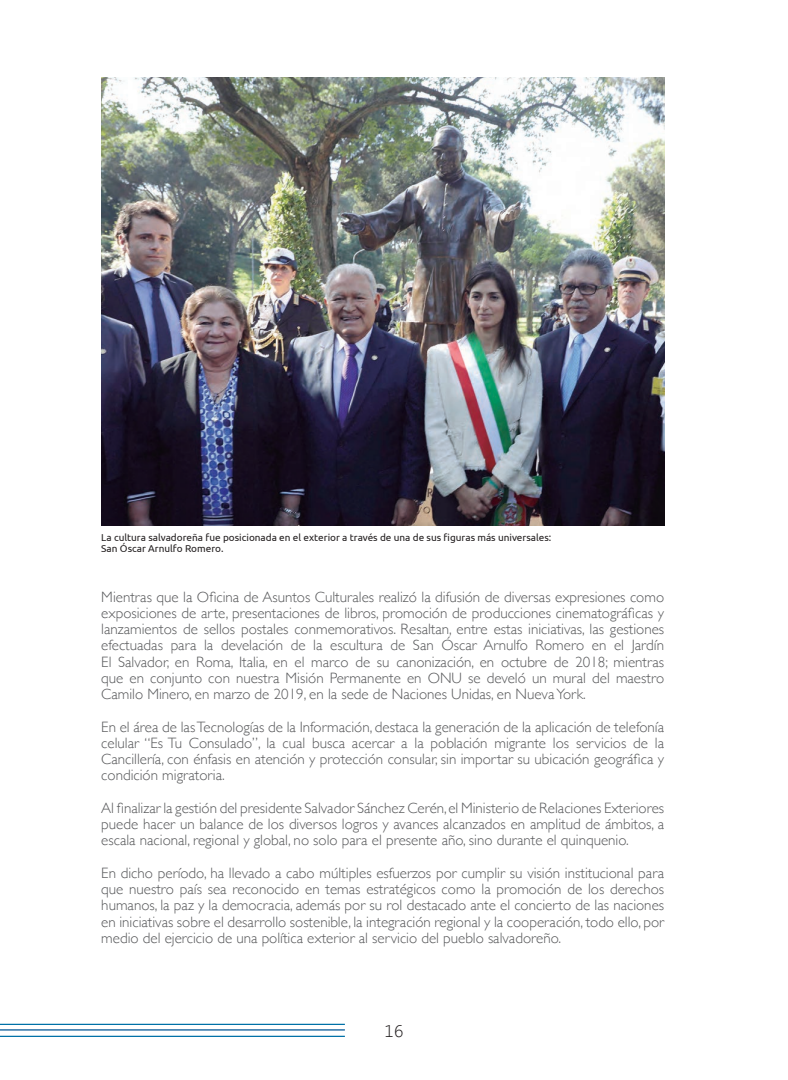
<style>
.page{position:relative;width:788px;height:1080px;background:#fff}
.page>*{position:absolute;margin:0;border:0;box-sizing:border-box;transform-origin:0 0}
.t1{font:300 17.5px "Segan";color:#231f20}
.t2{font:300 15px/16.2px "Gill Sans";color:#57585a;text-align:justify}
.t3{font:10px "Ubuntu";color:#231f20}
</style>
<div class="page">
<hr style="left:0;top:1024px;width:345px;height:1px;background:#0071a7">
<hr style="left:0;top:1036px;width:345px;height:1px;background:#0071a7">
<hr style="left:0;top:1029px;width:345px;height:2px;background:#015595">
<img style="left:101px;top:77px;width:563px;height:449px">
<p class="t3" style="left:101px;top:532px;width:451px">La cultura salvadoreña fue posicionada en el exterior a través de una de sus figuras más universales:</p>
<p class="t3" style="left:101px;top:543px;width:124px">San Óscar Arnulfo Romero.</p>
<p class="t2" style="left:101px;top:588px;width:564px">Mientras que la Oficina de Asuntos Culturales realizó la difusión de diversas expresiones como exposiciones de arte, presentaciones de libros, promoción de producciones cinematográficas y lanzamientos de sellos postales conmemorativos. Resaltan, entre estas iniciativas, las gestiones efectuadas para la develación de la escultura de San Óscar Arnulfo Romero en el Jardín</p>
<p class="t2" style="left:101px;top:653px;width:564px">El Salvador, en Roma, Italia, en el marco de su canonización, en octubre de 2018; mientras que en conjunto con nuestra Misión Permanente en ONU se develó un mural del maestro</p>
<p class="t2" style="left:101px;top:685px;width:486px">Camilo Minero, en marzo de 2019, en la sede de Naciones Unidas, en Nueva York.</p>
<p class="t2" style="left:101px;top:718px;width:564px">En el área de las Tecnologías de la Información, destaca la generación de la aplicación de telefonía celular “Es Tu Consulado”, la cual busca acercar a la población migrante los servicios de la Cancillería, con énfasis en atención y protección consular, sin importar su ubicación geográfica y condición migratoria.</p>
<p class="t2" style="left:101px;top:799px;width:564px">Al finalizar la gestión del presidente Salvador Sánchez Cerén, el Ministerio de Relaciones Exteriores puede hacer un balance de los diversos logros y avances alcanzados en amplitud de ámbitos, a escala nacional, regional y global, no solo para el presente año, sino durante el quinquenio.</p>
<p class="t2" style="left:101px;top:864px;width:564px">En dicho período, ha llevado a cabo múltiples esfuerzos por cumplir su visión institucional para que nuestro país sea reconocido en temas estratégicos como la promoción de los derechos humanos, la paz y la democracia, además por su rol destacado ante el concierto de las naciones en iniciativas sobre el desarrollo sostenible, la integración regional y la cooperación, todo ello, por medio del ejercicio de una política exterior al servicio del pueblo salvadoreño.</p>
<p class="t1" style="left:384px;top:1023px;width:20px">16</p>
</div>
